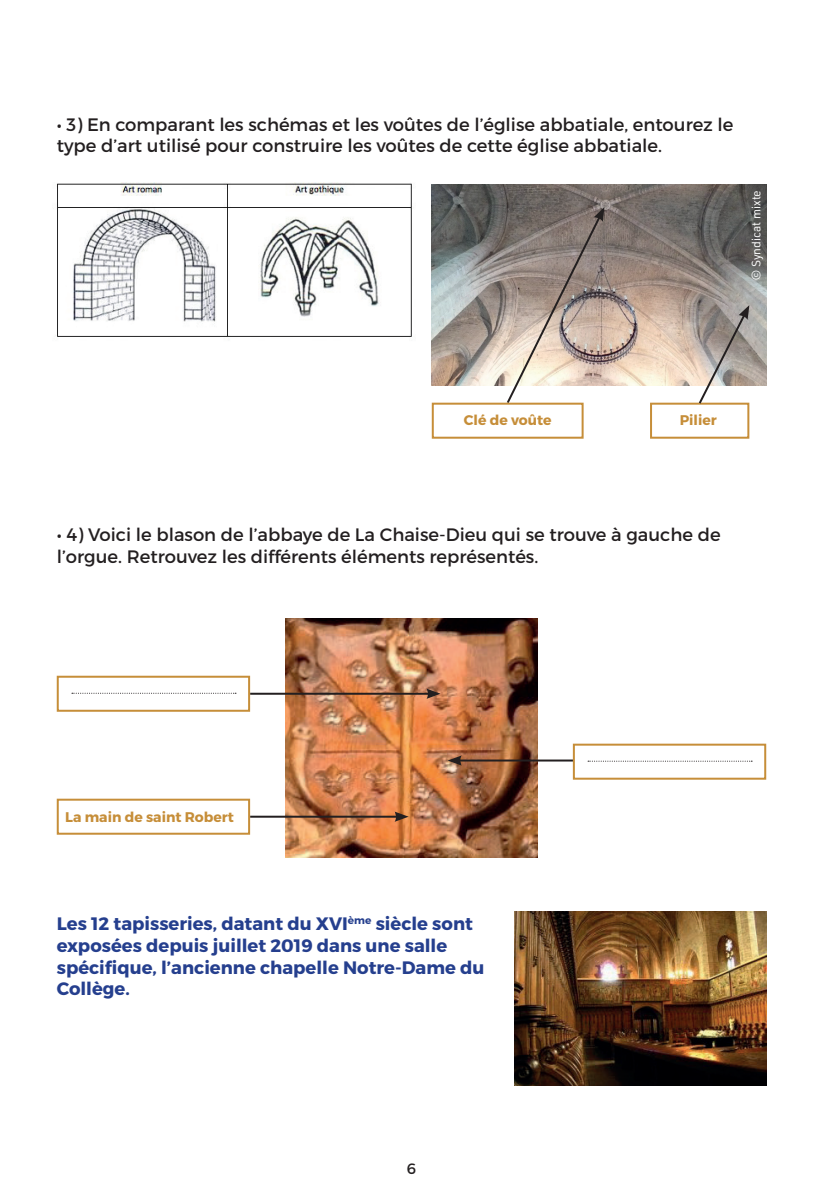
<style>
.page{position:relative;width:823px;height:1191px;background:#fff}
.page>*{position:absolute;margin:0;border:0;box-sizing:border-box;transform-origin:0 0}
.t1{font:18px/21.6px "Montserrat";color:#231f20}
.t2{font:700 18px/21.6px "Montserrat";color:#253f8e}
.t3{font:15px "Montserrat";color:#231f20}
.t4{font:700 14px "Montserrat";color:#c68e39}
.t5{font:12px "URWDIN";color:#fff}
</style>
<div class="page">
<img style="left:285px;top:618px;width:252px;height:239px">
<img style="left:431px;top:184px;width:334px;height:201px">
<svg style="left:504px;top:207px;width:100px;height:198px;background:#b0a39b"></svg>
<img style="left:57px;top:183px;width:355px;height:154px">
<div style="left:649px;top:403px;width:100px;height:36px;background:#fff;border:2px solid #c68e39"></div>
<div style="left:431px;top:403px;width:152px;height:36px;background:#fff;border:2px solid #c68e39"></div>
<svg style="left:696px;top:305px;width:53px;height:101px"></svg>
<hr style="left:250px;top:692px;width:179px;height:2px;background:#231f20">
<svg style="left:426px;top:688px;width:14px;height:11px"></svg>
<hr style="left:250px;top:815px;width:147px;height:2px;background:#231f20">
<svg style="left:394px;top:811px;width:14px;height:10px"></svg>
<hr style="left:458px;top:759px;width:241px;height:2px;background:#231f20">
<svg style="left:447px;top:755px;width:14px;height:10px"></svg>
<div style="left:57px;top:675px;width:193px;height:36px;background:#fff;border:2px solid #c68e39"></div>
<svg style="left:72px;top:692px;width:164px;height:1px"></svg>
<div style="left:572px;top:743px;width:193px;height:36px;background:#fff;border:2px solid #c68e39"></div>
<svg style="left:587px;top:760px;width:163px;height:1px"></svg>
<div style="left:57px;top:798px;width:193px;height:36px;background:#fff;border:2px solid #c68e39"></div>
<img style="left:514px;top:911px;width:251px;height:174px">
<p class="t1" style="left:57px;top:114px;width:677px">• 3) En comparant les schémas et les voûtes de l’église abbatiale, entourez le type d’art utilisé pour construire les voûtes de cette église abbatiale.</p>
<p class="t5" style="left:748px;top:279px;width:91px;rotate:-90deg">© Syndicat mixte</p>
<p class="t4" style="left:463px;top:412px;width:89px">Clé de voûte</p>
<p class="t4" style="left:679px;top:412px;width:39px">Pilier</p>
<p class="t1" style="left:57px;top:524px;width:665px">• 4) Voici le blason de l’abbaye de La Chaise-Dieu qui se trouve à gauche de l’orgue. Retrouvez les différents éléments représentés.</p>
<p class="t4" style="left:65px;top:808px;width:170px">La main de saint Robert</p>
<p class="t2" style="left:57px;top:913px;width:429px">Les 12 tapisseries, datant du XVI<sup>ème</sup> siècle sont exposées depuis juillet 2019 dans une salle spécifique, l’ancienne chapelle Notre-Dame du Collège.</p>
<p class="t3" style="left:406px;top:1159px;width:11px">6</p>
</div>
